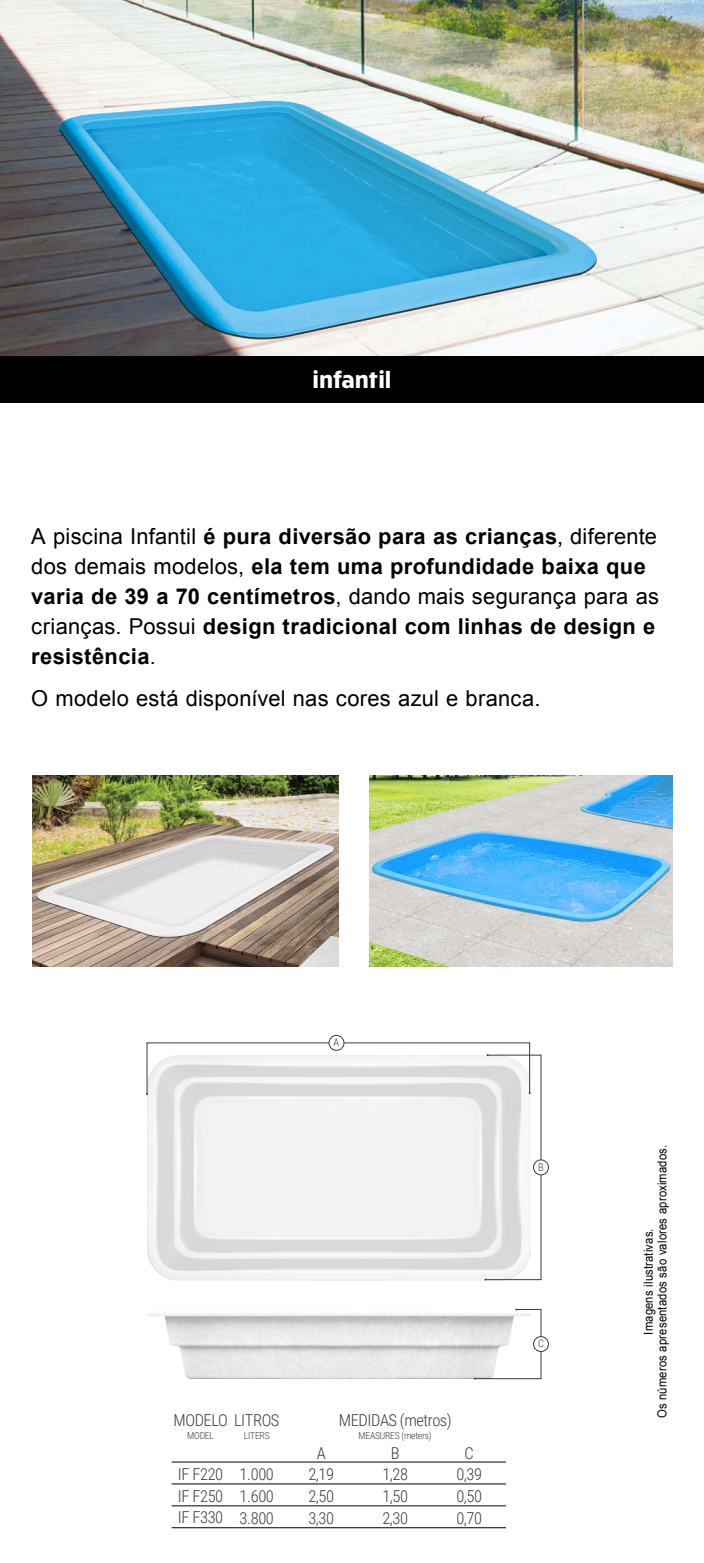
<style>
.page{position:relative;width:704px;height:1563px;background:#fff}
.page>*{position:absolute;margin:0;border:0;box-sizing:border-box;transform-origin:0 0}
.t1{font:700 23.44px "Ruck Sack";color:#fff}
.t2{font:700 21.88px/30px "Arial";letter-spacing:.02em;color:#000}
.t3{font:21.88px "Arial";letter-spacing:.015em;color:#000}
.t4{font:300 16.44px/21.9px "Roboto Condensed";letter-spacing:-.025em;color:#3c3c3b;text-align:justify}
.t5{font:12.5px/13.8px "Arial";letter-spacing:.015em;color:#000;text-align:center;scale:.9 1}
.t6{font:300 10.56px "Roboto Condensed";color:#3c3c3b}
.t7{font:300 9.62px "Roboto Condensed";letter-spacing:-.025em;color:#3c3c3b}
.s1{font-weight:400}
</style>
<div class="page">
<img style="left:0;top:0;width:703px;height:356px">
<svg style="left:473px;top:1308px;width:68px;height:71px"></svg>
<svg style="left:146px;top:1042px;width:395px;height:238px"></svg>
<div style="left:329px;top:1035px;width:15px;height:15px;background:#fff;border-radius:50%"></div>
<div style="left:328px;top:1035px;width:16px;height:15px;border:1px solid #3c3c3b;border-radius:50%"></div>
<div style="left:533px;top:1160px;width:15px;height:14px;background:#fff;border-radius:50%"></div>
<div style="left:533px;top:1159px;width:15px;height:16px;border:1px solid #3c3c3b;border-radius:50%"></div>
<div style="left:533px;top:1336px;width:15px;height:15px;background:#fff;border-radius:50%"></div>
<div style="left:533px;top:1336px;width:15px;height:15px;border:1px solid #3c3c3b;border-radius:50%"></div>
<hr style="left:171px;top:1483px;width:334px;height:1px;background:#000">
<hr style="left:171px;top:1461px;width:334px;height:1px;background:#000">
<hr style="left:171px;top:1505px;width:334px;height:1px;background:#000">
<hr style="left:171px;top:1527px;width:334px;height:1px;background:#000">
<img style="left:32px;top:775px;width:306px;height:191px">
<img style="left:369px;top:775px;width:303px;height:191px">
<div style="left:0;top:356px;width:703px;height:47px;background:#000"></div>
<p class="t1" style="left:312px;top:364px;width:80px">infantil</p>
<p class="t2" style="left:31px;top:522px;width:628px"><span class="s1">A piscina Infantil</span> é pura diversão para as crianças<span class="s1">, diferente dos demais modelos,</span> ela tem uma profundidade baixa que varia de 39 a 70 centímetros<span class="s1">, dando mais segurança para as crianças. Possui</span> design tradicional com linhas de design e resistência<span class="s1">.</span></p>
<p class="t3" style="left:31px;top:684px;width:510px">O modelo está disponível nas cores azul e branca.</p>
<p class="t6" style="left:333px;top:1035px;width:7px">A</p>
<p class="t6" style="left:537px;top:1159px;width:7px">B</p>
<p class="t4" style="left:173px;top:1408px;width:107px">MODELO LITROS</p>
<p class="t7" style="left:187px;top:1428px;width:28px">MODEL</p>
<p class="t7" style="left:244px;top:1428px;width:27px">LITERS</p>
<p class="t4" style="left:338px;top:1408px;width:114px">MEDIDAS (metros)</p>
<p class="t7" style="left:358px;top:1428px;width:75px">MEASURES (meters)</p>
<p class="t4" style="left:316px;top:1441px;width:10px">A</p>
<p class="t4" style="left:390px;top:1441px;width:10px">B</p>
<p class="t4" style="left:464px;top:1441px;width:11px">C</p>
<p class="t4" style="left:178px;top:1462px;width:97px">IF F220 1.000<br>IF F250 1.600<br>IF F330 3.800</p>
<p class="t4" style="left:308px;top:1462px;width:27px">2,19</p>
<p class="t4" style="left:382px;top:1462px;width:27px">1,28</p>
<p class="t4" style="left:456px;top:1462px;width:27px">0,39</p>
<p class="t4" style="left:308px;top:1484px;width:27px">2,50</p>
<p class="t4" style="left:382px;top:1484px;width:27px">1,50</p>
<p class="t4" style="left:456px;top:1484px;width:27px">0,50</p>
<p class="t4" style="left:308px;top:1506px;width:27px">3,30</p>
<p class="t4" style="left:382px;top:1506px;width:27px">2,30</p>
<p class="t4" style="left:456px;top:1506px;width:27px">0,70</p>
<p class="t6" style="left:537px;top:1336px;width:7px">C</p>
<p class="t5" style="left:641px;top:1418px;width:305px;rotate:-90deg">Imagens ilustrativas.<br>Os números apresentados são valores aproximados.</p>
</div>
